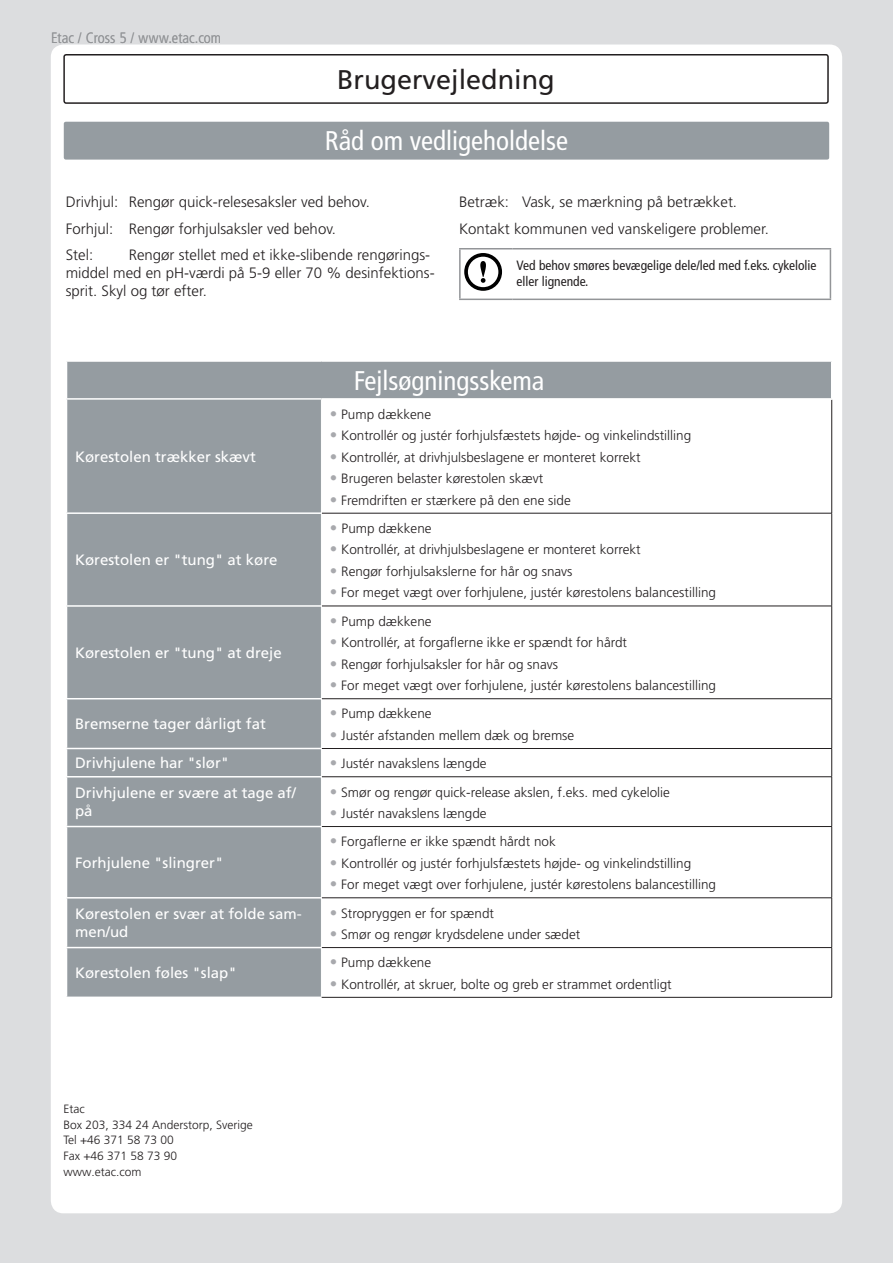
<style>
.page{position:relative;width:893px;height:1263px;background:#fff}
.page>*{position:absolute;margin:0;border:0;box-sizing:border-box;transform-origin:0 0}
.t1{font:condensed 27px "Frutiger LT Pro";color:#fff}
.t2{font:27px "Frutiger LT Pro";color:#231f20}
.t3{font:300 15px/18px "Frutiger LT Pro";color:#231f20}
.t4{font:15px/18px "Frutiger LT Pro";color:#fff}
.t5{font:300 condensed 15px "Frutiger LT Pro";letter-spacing:.005em;color:#939598}
.t6{font:300 13.5px "Frutiger LT Pro";color:#231f20}
.t7{font:condensed 13.5px/15.8px "Frutiger LT Pro";color:#231f20}
.t8{font:300 12px "Frutiger LT Pro";color:#231f20}
.s1{font-size:15px;color:#a8a9ad}
</style>
<div class="page">
<div style="left:0;top:0;width:892px;height:1263px;background:#dcdddf"></div>
<div style="left:51px;top:45px;width:791px;height:1168px;background:#fff;border-radius:13px"></div>
<div style="left:63px;top:54px;width:766px;height:50px;border:2px solid #231f20;border-radius:2px"></div>
<hr style="left:459px;top:249px;width:2px;height:50px;background:#939598">
<hr style="left:459px;top:248px;width:53px;height:1px;background:#939598">
<hr style="left:459px;top:299px;width:53px;height:1px;background:#939598">
<hr style="left:512px;top:248px;width:319px;height:1px;background:#939598">
<hr style="left:830px;top:249px;width:1px;height:50px;background:#939598">
<hr style="left:512px;top:299px;width:319px;height:1px;background:#939598">
<svg style="left:464px;top:253px;width:38px;height:38px"></svg>
<svg style="left:67px;top:362px;width:764px;height:635px"></svg>
<hr style="left:831px;top:400px;width:1px;height:113px;background:#231f20">
<hr style="left:322px;top:513px;width:510px;height:1px;background:#231f20">
<hr style="left:831px;top:513px;width:1px;height:93px;background:#231f20">
<hr style="left:322px;top:606px;width:510px;height:1px;background:#231f20">
<hr style="left:831px;top:606px;width:1px;height:92px;background:#231f20">
<hr style="left:322px;top:698px;width:510px;height:1px;background:#231f20">
<hr style="left:831px;top:699px;width:1px;height:49px;background:#231f20">
<hr style="left:322px;top:748px;width:510px;height:1px;background:#231f20">
<svg style="left:831px;top:749px;width:1px;height:27px"></svg>
<hr style="left:322px;top:776px;width:510px;height:1px;background:#231f20">
<hr style="left:831px;top:777px;width:1px;height:49px;background:#231f20">
<hr style="left:322px;top:826px;width:510px;height:1px;background:#231f20">
<hr style="left:831px;top:827px;width:1px;height:71px;background:#231f20">
<hr style="left:322px;top:897px;width:510px;height:1px;background:#231f20">
<hr style="left:831px;top:898px;width:1px;height:49px;background:#231f20">
<hr style="left:322px;top:947px;width:510px;height:1px;background:#231f20">
<hr style="left:831px;top:948px;width:1px;height:49px;background:#231f20">
<hr style="left:321px;top:997px;width:511px;height:1px;background:#231f20">
<hr style="left:66px;top:512px;width:255px;height:2px;background:#fff">
<hr style="left:66px;top:605px;width:255px;height:2px;background:#fff">
<hr style="left:66px;top:698px;width:255px;height:1px;background:#fff">
<hr style="left:66px;top:748px;width:255px;height:1px;background:#fff">
<hr style="left:66px;top:776px;width:255px;height:1px;background:#fff">
<hr style="left:66px;top:826px;width:255px;height:1px;background:#fff">
<hr style="left:66px;top:897px;width:255px;height:1px;background:#fff">
<hr style="left:66px;top:947px;width:255px;height:1px;background:#fff">
<hr style="left:66px;top:996px;width:255px;height:2px;background:#fff">
<hr style="left:321px;top:400px;width:1px;height:113px;background:#fff">
<hr style="left:321px;top:513px;width:1px;height:93px;background:#fff">
<hr style="left:321px;top:606px;width:1px;height:93px;background:#fff">
<hr style="left:321px;top:699px;width:1px;height:49px;background:#fff">
<svg style="left:321px;top:748px;width:1px;height:29px"></svg>
<hr style="left:321px;top:777px;width:1px;height:49px;background:#fff">
<hr style="left:321px;top:826px;width:1px;height:72px;background:#fff">
<hr style="left:321px;top:898px;width:1px;height:49px;background:#fff">
<hr style="left:321px;top:947px;width:1px;height:49px;background:#fff">
<hr style="left:66px;top:398px;width:255px;height:2px;background:#fff">
<hr style="left:321px;top:398px;width:511px;height:2px;background:#fff">
<div style="left:64px;top:122px;width:765px;height:38px;background:#959ca1;border-radius:2px"></div>
<p class="t5" style="left:51px;top:29px;width:172px">Etac / Cross 5 / www.etac.com</p>
<p class="t2" style="left:337px;top:63px;width:219px">Brugervejledning</p>
<p class="t1" style="left:325px;top:125px;width:245px">Råd om vedligeholdelse</p>
<p class="t3" style="left:66px;top:193px;width:306px">Drivhjul: Rengør quick-relesesaksler ved behov.</p>
<p class="t3" style="left:66px;top:219px;width:272px">Forhjul: Rengør forhjulsaksler ved behov.</p>
<p class="t3" style="left:66px;top:246px;width:29px">Stel:</p>
<p class="t3" style="left:66px;top:246px;width:370px;text-indent:63px">Rengør stellet med et ikke-slibende rengørings&shy;middel med en pH-værdi på 5-9 eller 70 % desinfektions&shy;sprit. Skyl og tør efter.</p>
<p class="t3" style="left:459px;top:193px;width:280px">Betræk: Vask, se mærkning på betrækket.</p>
<p class="t3" style="left:459px;top:219px;width:311px">Kontakt kommunen ved vanskeligere problemer.</p>
<p class="t7" style="left:516px;top:258px;width:302px">Ved behov smøres bevægelige dele/led med f.eks. cykelolie eller lignende.</p>
<p class="t4" style="left:75px;top:447px;width:182px">Kørestolen trækker skævt</p>
<p class="t4" style="left:75px;top:551px;width:204px">Kørestolen er "tung" at køre</p>
<p class="t4" style="left:75px;top:644px;width:208px">Kørestolen er "tung" at dreje</p>
<p class="t4" style="left:75px;top:715px;width:192px">Bremserne tager dårligt fat</p>
<p class="t1" style="left:354px;top:365px;width:192px">Fejlsøgningsskema</p>
<p class="t6" style="left:330px;top:406px;width:103px"><span class="s1">•</span> Pump dækkene</p>
<p class="t6" style="left:330px;top:428px;width:363px"><span class="s1">•</span> Kontrollér og justér forhjulsfæstets højde- og vinkelindstilling</p>
<p class="t6" style="left:330px;top:449px;width:312px"><span class="s1">•</span> Kontrollér, at drivhjulsbeslagene er monteret korrekt</p>
<p class="t6" style="left:330px;top:471px;width:215px"><span class="s1">•</span> Brugeren belaster kørestolen skævt</p>
<p class="t6" style="left:330px;top:492px;width:242px"><span class="s1">•</span> Fremdriften er stærkere på den ene side</p>
<p class="t6" style="left:330px;top:520px;width:103px"><span class="s1">•</span> Pump dækkene</p>
<p class="t6" style="left:330px;top:542px;width:312px"><span class="s1">•</span> Kontrollér, at drivhjulsbeslagene er monteret korrekt</p>
<p class="t6" style="left:330px;top:563px;width:244px"><span class="s1">•</span> Rengør forhjulsakslerne for hår og snavs</p>
<p class="t6" style="left:330px;top:585px;width:388px"><span class="s1">•</span> For meget vægt over forhjulene, justér kørestolens balancestilling</p>
<p class="t6" style="left:330px;top:613px;width:103px"><span class="s1">•</span> Pump dækkene</p>
<p class="t6" style="left:330px;top:635px;width:299px"><span class="s1">•</span> Kontrollér, at forgaflerne ikke er spændt for hårdt</p>
<p class="t6" style="left:330px;top:656px;width:230px"><span class="s1">•</span> Rengør forhjulsaksler for hår og snavs</p>
<p class="t6" style="left:330px;top:678px;width:388px"><span class="s1">•</span> For meget vægt over forhjulene, justér kørestolens balancestilling</p>
<p class="t6" style="left:330px;top:706px;width:103px"><span class="s1">•</span> Pump dækkene</p>
<p class="t6" style="left:330px;top:727px;width:246px"><span class="s1">•</span> Justér afstanden mellem dæk og bremse</p>
<p class="t4" style="left:75px;top:754px;width:156px">Drivhjulene har "slør"</p>
<p class="t6" style="left:330px;top:756px;width:158px"><span class="s1">•</span> Justér navakslens længde</p>
<p class="t4" style="left:75px;top:784px;width:222px">Drivhjulene er svære at tage af/ på</p>
<p class="t6" style="left:330px;top:784px;width:342px"><span class="s1">•</span> Smør og rengør quick-release akslen, f.eks. med cykelolie</p>
<p class="t6" style="left:330px;top:805px;width:158px"><span class="s1">•</span> Justér navakslens længde</p>
<p class="t4" style="left:75px;top:854px;width:150px">Forhjulene "slingrer"</p>
<p class="t6" style="left:330px;top:834px;width:227px"><span class="s1">•</span> Forgaflerne er ikke spændt hårdt nok</p>
<p class="t6" style="left:330px;top:855px;width:363px"><span class="s1">•</span> Kontrollér og justér forhjulsfæstets højde- og vinkelindstilling</p>
<p class="t6" style="left:330px;top:877px;width:388px"><span class="s1">•</span> For meget vægt over forhjulene, justér kørestolens balancestilling</p>
<p class="t4" style="left:75px;top:905px;width:228px">Kørestolen er svær at folde sam&shy;men/ud</p>
<p class="t6" style="left:330px;top:905px;width:166px"><span class="s1">•</span> Stropryggen er for spændt</p>
<p class="t6" style="left:330px;top:926px;width:252px"><span class="s1">•</span> Smør og rengør krydsdelene under sædet</p>
<p class="t4" style="left:75px;top:964px;width:163px">Kørestolen føles "slap"</p>
<p class="t8" style="left:63px;top:1102px;width:23px">Etac</p>
<p class="t8" style="left:63px;top:1117px;width:191px">Box 203, 334 24 Anderstorp, Sverige</p>
<p class="t8" style="left:63px;top:1133px;width:112px">Tel +46 371 58 73 00</p>
<p class="t8" style="left:63px;top:1149px;width:115px">Fax +46 371 58 73 90</p>
<p class="t8" style="left:63px;top:1165px;width:79px">www.etac.com</p>
<p class="t6" style="left:330px;top:955px;width:103px"><span class="s1">•</span> Pump dækkene</p>
<p class="t6" style="left:330px;top:976px;width:343px"><span class="s1">•</span> Kontrollér, at skruer, bolte og greb er strammet ordentligt</p>
</div>
